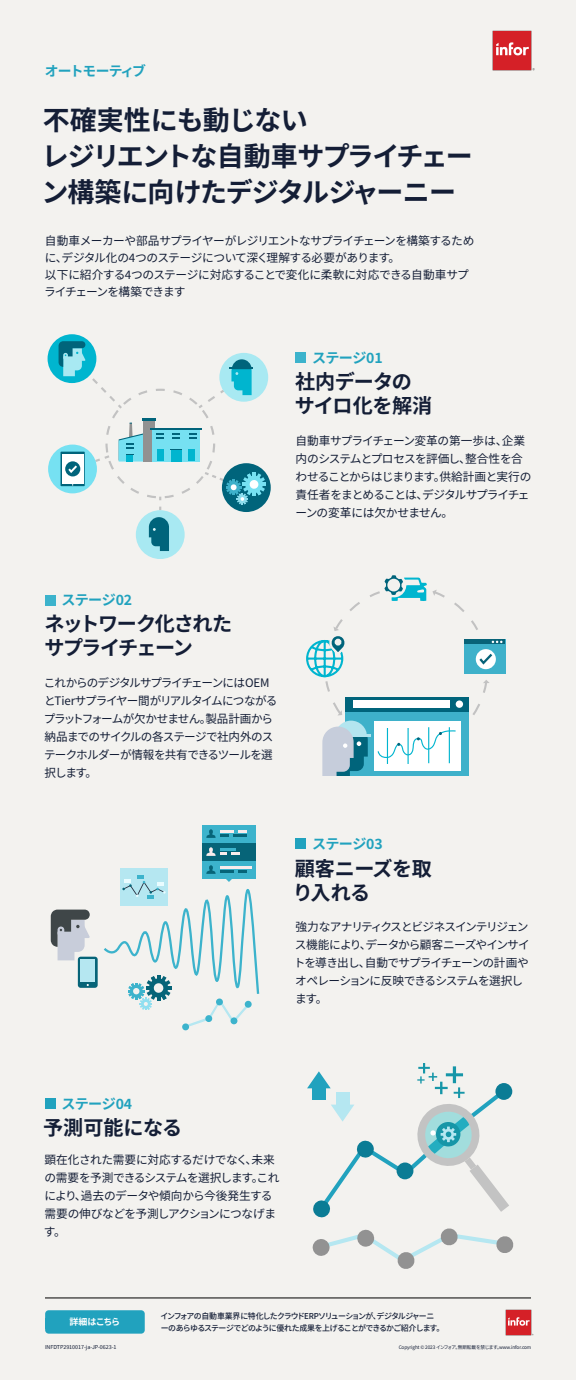
<style>
.page{position:relative;width:576px;height:1380px;background:#f3f2ef}
.page>*{position:absolute;margin:0;border:0;box-sizing:border-box;transform-origin:0 0}
.t1{font:700 27px/36px "Noto Sans JP";letter-spacing:-.04em;color:#141e36}
.t2{font:700 20.1px/24.1px "Noto Sans JP";letter-spacing:-.045em;color:#141e36}
.t3{font:700 20.1px "Noto Sans JP";letter-spacing:-.065em;color:#141e36}
.t4{font:700 20.1px "Noto Sans JP";letter-spacing:-.09em;color:#141e36}
.t5{font:700 20.1px "Noto Sans JP";letter-spacing:-.02em;color:#141e36}
.t6{font:700 20.1px "Noto Sans JP";color:#141e36}
.t7{font:700 14.1px "Noto Sans JP";letter-spacing:-.04em;color:#21a2be}
.t8{font:700 13.8px "Noto Sans JP";letter-spacing:-.09em;color:#21a2be}
.t9{font:11.7px/18px "Noto Sans JP";letter-spacing:-.065em;color:#141e36}
.t10{font:11.7px/18px "Noto Sans JP";letter-spacing:-.04em;color:#141e36}
.t11{font:11.7px/17.1px "Noto Sans JP";letter-spacing:-.045em;color:#141e36}
.t12{font:700 9px "Noto Sans JP";letter-spacing:-.085em;color:#fff}
.t13{font:500 8.1px/12px "Noto Sans JP";letter-spacing:-.085em;color:#141e36}
.t14{font:6px "Source Sans Pro";letter-spacing:-.005em;color:#141e36}
.t15{font:4.8px "Noto Sans JP";letter-spacing:-.02em;color:#141e36}
</style>
<div class="page">
<img style="left:492px;top:30px;width:43px;height:41px">
<img style="left:505px;top:1309px;width:29px;height:27px">
<hr style="left:45px;top:1298px;width:486px;height:1px;background:#000">
<div style="left:45px;top:1310px;width:100px;height:24px;background:#21a2be;border-radius:4px"></div>
<svg style="left:312px;top:1228px;width:202px;height:41px"></svg>
<svg style="left:307px;top:1063px;width:205px;height:155px"></svg>
<div style="left:105px;top:389px;width:110px;height:109px;border:2px dashed #c2c2c2;border-radius:50%"></div>
<div style="left:152px;top:430px;width:48px;height:32px;background:#76e1f2"></div>
<hr style="left:150px;top:428px;width:52px;height:2px;background:#00647b">
<div style="left:171px;top:450px;width:10px;height:12px;background:#00b5cf"></div>
<svg style="left:170px;top:449px;width:12px;height:1px"></svg>
<svg style="left:173px;top:433px;width:7px;height:6px"></svg>
<svg style="left:190px;top:433px;width:7px;height:6px"></svg>
<div style="left:188px;top:449px;width:7px;height:11px;background:#00b5cf"></div>
<div style="left:157px;top:449px;width:7px;height:11px;background:#00b5cf"></div>
<svg style="left:93px;top:454px;width:19px;height:10px"></svg>
<div style="left:222px;top:463px;width:49px;height:49px;background:#00647b;border-radius:50%"></div>
<hr style="left:242px;top:483px;width:24px;height:3px;background:#76e1f2">
<svg style="left:202px;top:470px;width:63px;height:35px"></svg>
<svg style="left:119px;top:418px;width:44px;height:44px"></svg>
<div style="left:48px;top:445px;width:49px;height:48px;background:#76e1f2;border-radius:50%"></div>
<svg style="left:61px;top:452px;width:24px;height:34px"></svg>
<div style="left:62px;top:455px;width:22px;height:29px;background:#fff"></div>
<svg style="left:65px;top:461px;width:15px;height:15px"></svg>
<svg style="left:66px;top:461px;width:13px;height:14px"></svg>
<div style="left:48px;top:334px;width:48px;height:49px;background:#00b5cf;border-radius:50%"></div>
<svg style="left:59px;top:341px;width:65px;height:70px"></svg>
<div style="left:219px;top:353px;width:49px;height:49px;background:#a8e9f2;border-radius:50%"></div>
<svg style="left:196px;top:359px;width:57px;height:52px"></svg>
<svg style="left:136px;top:507px;width:49px;height:51px"></svg>
<svg style="left:51px;top:910px;width:39px;height:50px"></svg>
<div style="left:202px;top:825px;width:54px;height:18px;background:#3cb3cc"></div>
<div style="left:202px;top:843px;width:54px;height:18px;background:#066478"></div>
<svg style="left:206px;top:829px;width:41px;height:9px"></svg>
<svg style="left:104px;top:847px;width:156px;height:184px"></svg>
<svg style="left:78px;top:957px;width:20px;height:31px"></svg>
<div style="left:81px;top:960px;width:14px;height:22px;background:#b5e7f1"></div>
<div style="left:464px;top:639px;width:41px;height:35px;background:#3eb1ca"></div>
<div style="left:464px;top:639px;width:41px;height:5px;background:#086378"></div>
<svg style="left:306px;top:575px;width:197px;height:201px"></svg>
<div style="left:296px;top:352px;width:10px;height:11px;background:#3cb3cc"></div>
<div style="left:45px;top:595px;width:11px;height:11px;background:#3cb3cc"></div>
<div style="left:296px;top:838px;width:10px;height:11px;background:#21a2be"></div>
<div style="left:45px;top:1098px;width:11px;height:11px;background:#21a2be"></div>
<p class="t8" style="left:45px;top:63px;width:103px">オートモーティブ</p>
<p class="t1" style="left:43px;top:102px;width:266px">不確実性にも動じない</p>
<p class="t1" style="left:42px;top:138px;width:433px">レジリエントな自動車サプライチェーン構築に向けたデジタルジャーニー</p>
<p class="t9" style="left:45px;top:233px;width:431px;line-height:17.1px">自動車メーカーや部品サプライヤーがレジリエントなサプライチェーンを構築するために、デジタル化の4つのステージについて深く理解する必要があります。</p>
<p class="t11" style="left:44px;top:267px;width:426px">以下に紹介する4つのステージに対応することで変化に柔軟に対応できる自動車サプライチェーンを構築できます</p>
<p class="t7" style="left:312px;top:350px;width:72px">ステージ01</p>
<p class="t2" style="left:295px;top:370px;width:119px">社内データの</p>
<p class="t5" style="left:295px;top:394px;width:139px">サイロ化を解消</p>
<p class="t9" style="left:295px;top:432px;width:238px">自動車サプライチェーン変革の第一歩は、企業内のシステムとプロセスを評価し、整合性を合わせることからはじまります。供給計画と実行の責任者をまとめることは、デジタルサプライチェーンの変革には欠かせません。</p>
<p class="t7" style="left:62px;top:592px;width:72px">ステージ02</p>
<p class="t3" style="left:45px;top:613px;width:189px">ネットワーク化された</p>
<p class="t4" style="left:45px;top:637px;width:150px">サプライチェーン</p>
<p class="t9" style="left:44px;top:674px;width:235px">これからのデジタルサプライチェーンにはOEMとTierサプライヤー間がリアルタイムにつながるプラットフォームが欠かせません。製品計画から納品までのサイクルの各ステージで社内外のステークホルダーが情報を共有できるツールを選択します。</p>
<p class="t7" style="left:312px;top:836px;width:72px">ステージ03</p>
<p class="t2" style="left:293px;top:857px;width:141px">顧客ニーズを取り入れる</p>
<p class="t9" style="left:294px;top:918px;width:238px">強力なアナリティクスとビジネスインテリジェンス機能により、データから顧客ニーズやインサイトを導き出し、自動でサプライチェーンの計画やオペレーションに反映できるシステムを選択します。</p>
<p class="t7" style="left:62px;top:1096px;width:72px">ステージ04</p>
<p class="t6" style="left:43px;top:1116px;width:141px">予測可能になる</p>
<p class="t10" style="left:44px;top:1151px;width:237px">顕在化された需要に対応するだけでなく、未来の需要を予測できるシステムを選択します。これにより、過去のデータや傾向から今後発生する需要の伸びなどを予測しアクションにつなげます。</p>
<p class="t12" style="left:70px;top:1317px;width:52px">詳細はこちら</p>
<p class="t13" style="left:161px;top:1310px;width:285px">インフォアの自動車業界に特化したクラウドERPソリューションが、デジタルジャーニーのあらゆるステージでどのように優れた成果を上げることができるかご紹介します。</p>
<p class="t15" style="left:399px;top:1345px;width:134px">Copyright © 2023 インフォア。無断転載を禁じます。www.infor.com</p>
<p class="t14" style="left:45px;top:1343px;width:73px">INFDTP2910017-ja-JP-0623-1</p>
</div>
